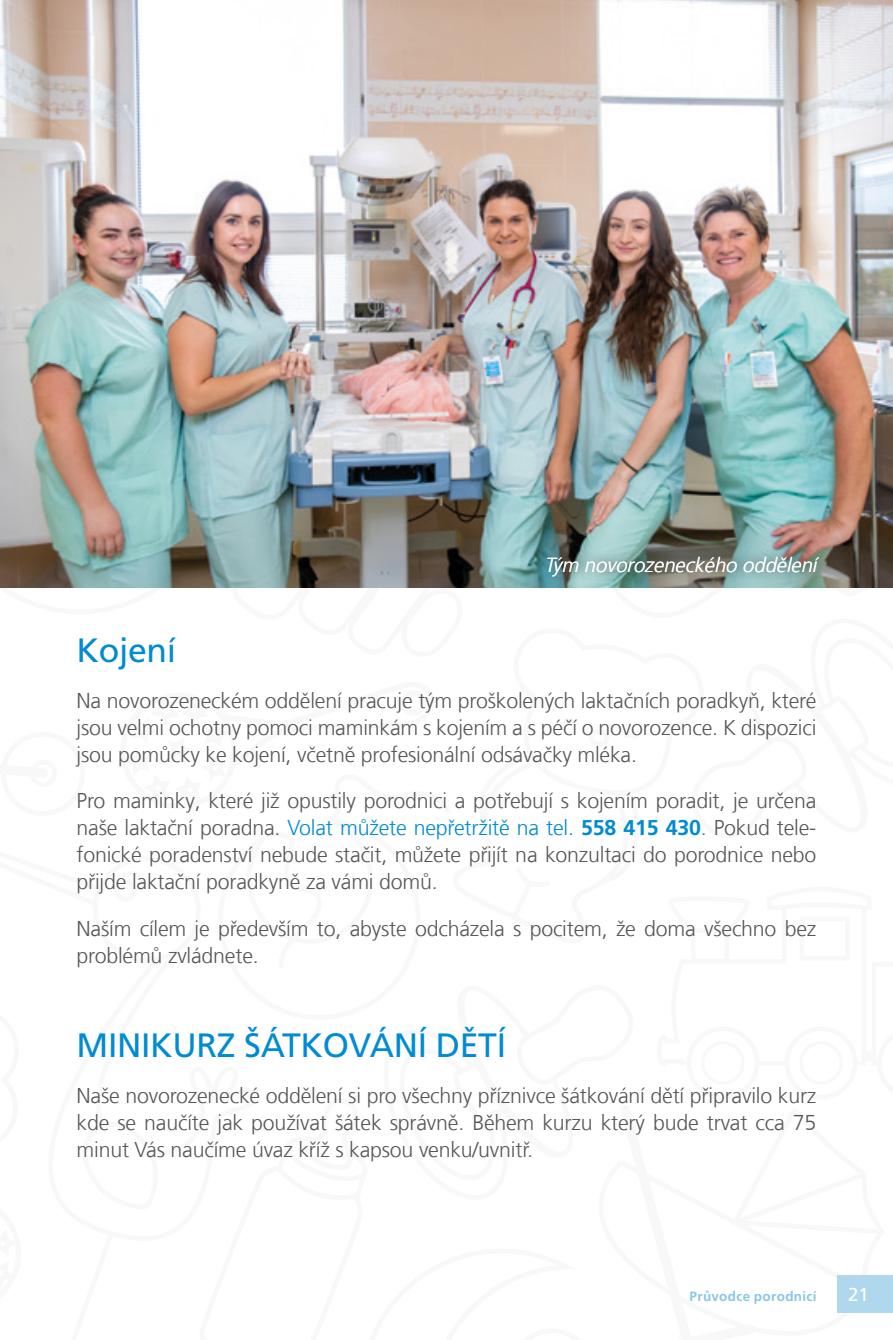
<style>
.page{position:relative;width:893px;height:1340px;background:#fff}
.page>*{position:absolute;margin:0;border:0;box-sizing:border-box;transform-origin:0 0}
.t1{font:33.75px "Frutiger LT Com";letter-spacing:-.01em;color:#008bd2}
.t2{font:300 21.38px/27px "Frutiger LT Com";letter-spacing:-.01em;color:#575756;text-align:justify}
.t3{font:italic 300 20.25px "Frutiger LT Com";color:#fff}
.t4{font:18.68px "Frutiger LT Com";color:#fff}
.t5{font:700 13.5px "Frutiger LT Com";letter-spacing:.025em;color:#8ac6e5}
.s1{color:#008bd2}
.s2{font-weight:700;color:#008bd2}
</style>
<div class="page">
<img style="left:0;top:0;width:893px;height:587px">
<div style="left:838px;top:1274px;width:55px;height:38px;background:#afd7ee"></div>
<div style="left:543px;top:545px;width:294px;height:41px;background:#1d1d1b;opacity:.75"></div>
<p class="t3" style="left:544px;top:553px;width:279px">Tým novorozeneckého oddělení</p>
<h1 class="t1" style="left:77px;top:630px;width:101px">Kojení</h1>
<p class="t2" style="left:77px;top:687px;width:741px">Na novorozeneckém oddělení pracuje tým proškolených laktačních poradkyň, které jsou velmi ochotny pomoci maminkám s kojením a s péčí o novorozence. K dispozici jsou pomůcky ke kojení, včetně profesionální odsávačky mléka.</p>
<p class="t2" style="left:77px;top:787px;width:741px">Pro maminky, které již opustily porodnici a potřebují s kojením poradit, je určena naše laktační poradna. <span class="s1">Volat můžete nepřetržitě na tel.</span> <span class="s2">558 415 430</span><span class="s1">.</span> Pokud tele&shy;fonické poradenství nebude stačit, můžete přijít na konzultaci do porodnice nebo přijde laktační poradkyně za vámi domů.</p>
<p class="t2" style="left:77px;top:914px;width:741px">Naším cílem je především to, abyste odcházela s pocitem, že doma všechno bez problémů zvládnete.</p>
<h1 class="t1" style="left:77px;top:1025px;width:431px">MINIKURZ ŠÁTKOVÁNÍ DĚTÍ</h1>
<p class="t2" style="left:77px;top:1082px;width:741px">Naše novorozenecké oddělení si pro všechny příznivce šátkování dětí připravilo kurz kde se naučíte jak používat šátek správně. Během kurzu který bude trvat cca 75 minut Vás naučíme úvaz kříž s kapsou venku/uvnitř.</p>
<p class="t5" style="left:690px;top:1287px;width:128px">Průvodce porodnicí</p>
<p class="t4" style="left:848px;top:1283px;width:22px">21</p>
</div>
